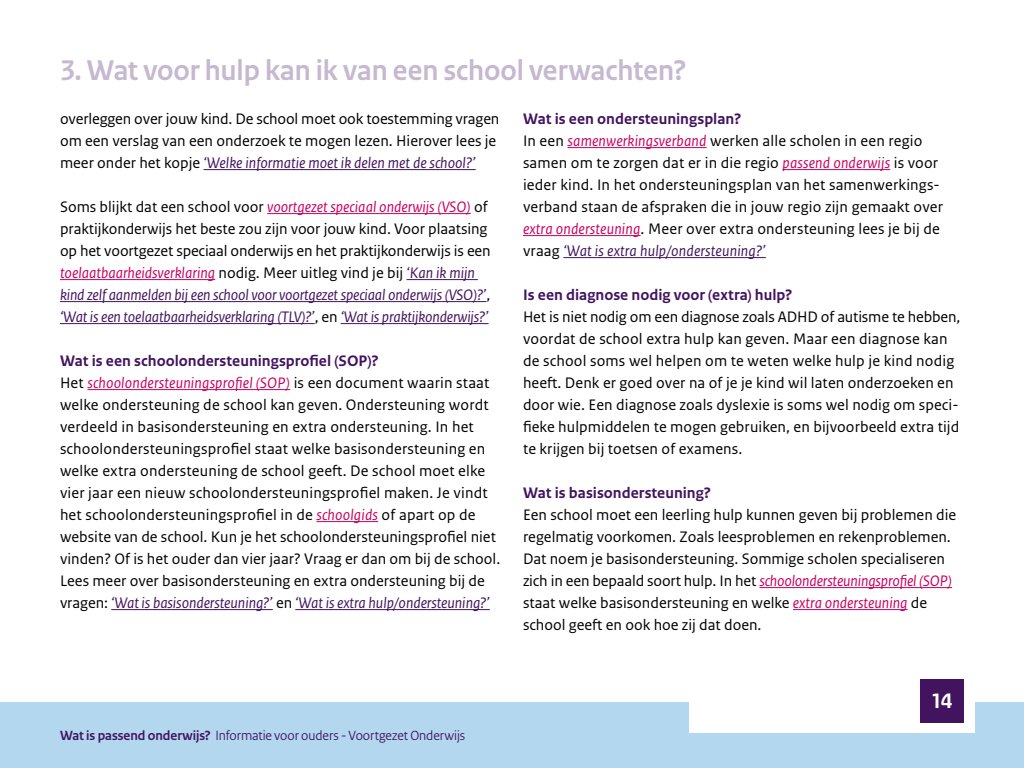
<style>
.page{position:relative;width:1024px;height:768px;background:#fff}
.page>*{position:absolute;margin:0;border:0;box-sizing:border-box;transform-origin:0 0}
.t1{font:700 30px "Rijksoverheid Sans Heading";color:#c6b8cf}
.t2{font:700 22px "Rijksoverheid Sans Text";color:#fff}
.Broodtekst{font:16px/22px "Rijksoverheid Sans Text";letter-spacing:.005em;color:#000}
.Tussenkop{font:700 16px "Rijksoverheid Sans Text";color:#42145f}
.t3{font:14px "Rijksoverheid Sans Heading";letter-spacing:-.005em;color:#42145f}
.s1{font-style:italic;color:#42145f}
.s2{font-style:italic;color:#ca005d}
.s3{font-weight:700}
</style>
<div class="page">
<hr style="left:204px;top:169px;width:272px;height:1px;background:#42145f">
<hr style="left:267px;top:213px;width:204px;height:1px;background:#ca005d">
<hr style="left:60px;top:279px;width:155px;height:1px;background:#ca005d">
<hr style="left:407px;top:279px;width:71px;height:1px;background:#42145f">
<hr style="left:60px;top:301px;width:426px;height:1px;background:#42145f">
<hr style="left:60px;top:323px;width:255px;height:1px;background:#42145f">
<hr style="left:341px;top:323px;width:148px;height:1px;background:#42145f">
<hr style="left:87px;top:389px;width:203px;height:1px;background:#ca005d">
<hr style="left:317px;top:521px;width:61px;height:1px;background:#ca005d">
<hr style="left:111px;top:609px;width:162px;height:1px;background:#42145f">
<hr style="left:295px;top:609px;width:195px;height:1px;background:#42145f">
<hr style="left:568px;top:147px;width:139px;height:1px;background:#ca005d">
<hr style="left:783px;top:169px;width:107px;height:1px;background:#ca005d">
<hr style="left:523px;top:235px;width:118px;height:1px;background:#ca005d">
<hr style="left:563px;top:257px;width:203px;height:1px;background:#42145f">
<hr style="left:759px;top:587px;width:193px;height:1px;background:#ca005d">
<hr style="left:793px;top:609px;width:115px;height:1px;background:#ca005d">
<div style="left:0;top:702px;width:1024px;height:66px;background:#b2d7ee"></div>
<div style="left:689px;top:670px;width:286px;height:63px;background:#fff"></div>
<div style="left:920px;top:679px;width:44px;height:44px;background:#42145f"></div>
<h1 class="t1" style="left:60px;top:53px;width:628px">3. Wat voor hulp kan ik van een school verwachten?</h1>
<p class="Broodtekst" style="left:60px;top:108px;width:441px">overleggen over jouw kind. De school moet ook toestemming vragen om een verslag van een onderzoek te mogen lezen. Hierover lees je meer onder het kopje <span class="s1">‘Welke informatie moet ik delen met de school?’</span></p>
<p class="Broodtekst" style="left:60px;top:196px;width:432px">Soms blijkt dat een school voor <span class="s2">voortgezet speciaal onderwijs (VSO)</span> of praktijkonderwijs het beste zou zijn voor jouw kind. Voor plaatsing op het voortgezet speciaal onderwijs en het praktijkonderwijs is een <span class="s2">toelaatbaarheidsverklaring</span> nodig. Meer uitleg vind je bij <span class="s1">‘Kan ik mijn kind zelf aanmelden bij een school voor voortgezet speciaal onderwijs (VSO)?’</span>, <span class="s1">‘Wat is een toelaatbaarheidsverklaring (TLV)?’</span>, en <span class="s1">‘Wat is praktijkonderwijs?’</span></p>
<h3 class="Tussenkop" style="left:60px;top:352px;width:321px">Wat is een schoolondersteuningsprofiel (SOP)?</h3>
<p class="Broodtekst" style="left:60px;top:372px;width:442px">Het <span class="s2">schoolondersteuningsprofiel (SOP)</span> is een document waarin staat welke ondersteuning de school kan geven. Ondersteuning wordt verdeeld in basisondersteuning en extra ondersteuning. In het schoolondersteuningsprofiel staat welke basisondersteuning en welke extra ondersteuning de school geeft. De school moet elke vier jaar een nieuw schoolondersteuningsprofiel maken. Je vindt het schoolondersteuningsprofiel in de <span class="s2">schoolgids</span> of apart op de website van de school. Kun je het schoolondersteuningsprofiel niet vinden? Of is het ouder dan vier jaar? Vraag er dan om bij de school.<br>Lees meer over basisondersteuning en extra ondersteuning bij de vragen: <span class="s1">‘Wat is basisondersteuning?’</span> en <span class="s1">‘Wat is extra hulp/ondersteuning?’</span></p>
<h3 class="Tussenkop" style="left:523px;top:110px;width:220px">Wat is een ondersteuningsplan?</h3>
<p class="Broodtekst" style="left:523px;top:130px;width:422px">In een <span class="s2">samenwerkingsverband</span> werken alle scholen in een regio samen om te zorgen dat er in die regio <span class="s2">passend onderwijs</span> is voor ieder kind. In het ondersteuningsplan van het samenwerkings&shy;verband staan de afspraken die in jouw regio zijn gemaakt over <span class="s2">extra ondersteuning</span>. Meer over extra ondersteuning lees je bij de vraag <span class="s1">‘Wat is extra hulp/ondersteuning?’</span></p>
<h3 class="Tussenkop" style="left:523px;top:286px;width:271px">Is een diagnose nodig voor (extra) hulp?</h3>
<p class="Broodtekst" style="left:523px;top:306px;width:439px">Het is niet nodig om een diagnose zoals ADHD of autisme te hebben, voordat de school extra hulp kan geven. Maar een diagnose kan de school soms wel helpen om te weten welke hulp je kind nodig heeft. Denk er goed over na of je je kind wil laten onderzoeken en door wie. Een diagnose zoals dyslexie is soms wel nodig om speci&shy;fieke hulpmiddelen te mogen gebruiken, en bijvoorbeeld extra tijd te krijgen bij toetsen of examens.</p>
<h3 class="Tussenkop" style="left:523px;top:484px;width:190px">Wat is basisondersteuning?</h3>
<p class="Broodtekst" style="left:523px;top:504px;width:435px">Een school moet een leerling hulp kunnen geven bij problemen die regelmatig voorkomen. Zoals leesproblemen en rekenproblemen.<br>Dat noem je basisondersteuning. Sommige scholen specialiseren zich in een bepaald soort hulp. In het <span class="s2">schoolondersteuningsprofiel (SOP) </span>staat welke basisondersteuning en welke <span class="s2">extra ondersteuning</span> de school geeft en ook hoe zij dat doen.</p>
<p class="t3" style="left:60px;top:728px;width:407px"><span class="s3">Wat is passend onderwijs?</span> Informatie voor ouders - Voortgezet Onderwijs</p>
<h2 class="t2" style="left:932px;top:689px;width:22px">14</h2>
</div>
